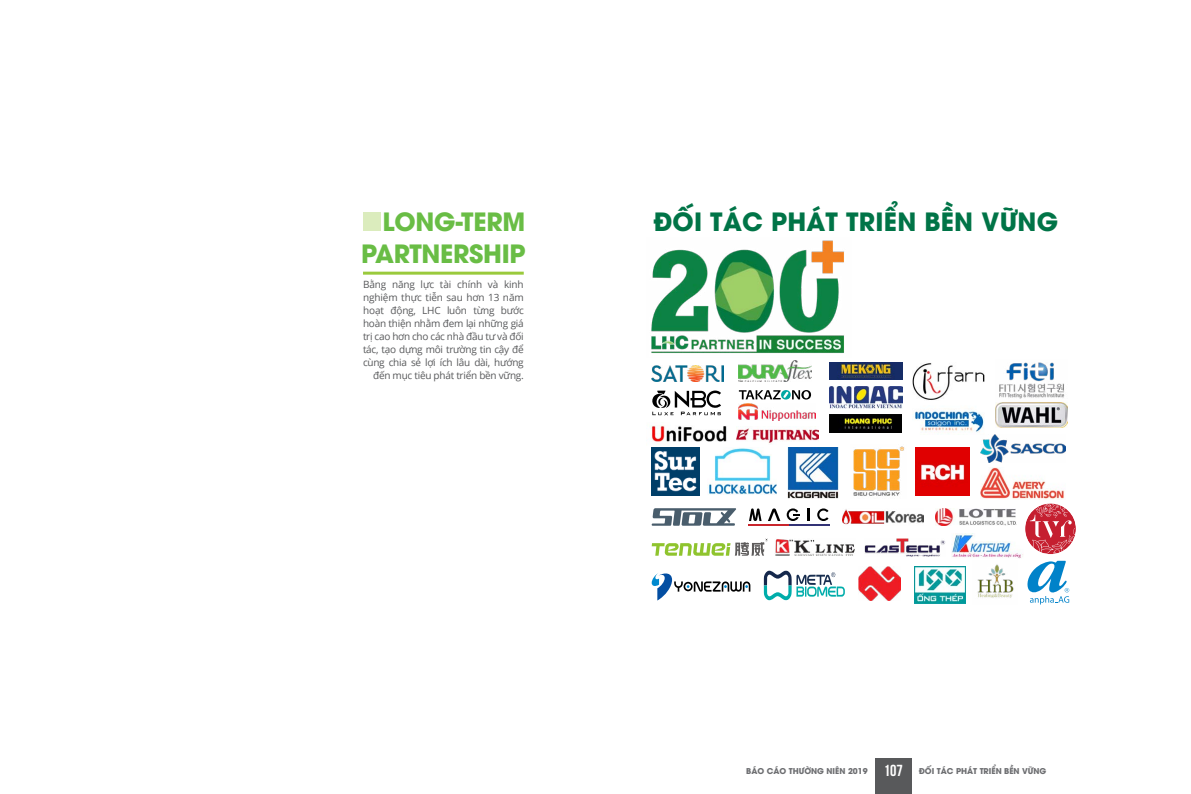
<style>
.page{position:relative;width:1191px;height:794px;background:#fff}
.page>*{position:absolute;margin:0;border:0;box-sizing:border-box;transform-origin:0 0}
.t1{font:700 25px "UTM Avo";letter-spacing:.01em;color:#007447}
.t2{font:700 25px/32px "UTM Avo";letter-spacing:-.015em;color:#69bd45;text-align:right}
.t3{font:10px/13px "Open Sans";letter-spacing:-.025em;color:#58595b;text-align:right}
.t4{font:700 8px "UTM Avo";color:#6d6e71}
.s1{font-family:"UTM Bebas";font-weight:400;font-size:16px;color:#fff}
</style>
<div class="page">
<div style="left:874px;top:758px;width:37px;height:36px;background:#58595b"></div>
<img style="left:651px;top:240px;width:193px;height:113px">
<div style="left:363px;top:212px;width:18px;height:19px;background:#dbecbd"></div>
<hr style="left:363px;top:272px;width:161px;height:3px;background:#9aca3c">
<img style="left:651px;top:365px;width:73px;height:17px">
<img style="left:739px;top:360px;width:72px;height:22px">
<img style="left:830px;top:363px;width:72px;height:16px">
<img style="left:995px;top:362px;width:72px;height:66px">
<img style="left:912px;top:363px;width:73px;height:37px">
<img style="left:830px;top:386px;width:72px;height:23px">
<img style="left:829px;top:414px;width:73px;height:19px">
<img style="left:912px;top:410px;width:72px;height:22px">
<img style="left:858px;top:566px;width:42px;height:34px">
<img style="left:914px;top:566px;width:51px;height:37px">
<img style="left:977px;top:564px;width:37px;height:34px">
<img style="left:980px;top:435px;width:85px;height:28px">
<img style="left:980px;top:467px;width:85px;height:32px">
<svg style="left:739px;top:390px;width:72px;height:9px"></svg>
<img style="left:708px;top:448px;width:69px;height:47px">
<svg style="left:652px;top:390px;width:69px;height:25px"></svg>
<img style="left:650px;top:425px;width:77px;height:17px">
<img style="left:739px;top:404px;width:76px;height:17px">
<svg style="left:817px;top:508px;width:11px;height:13px"></svg>
<svg style="left:768px;top:508px;width:12px;height:13px"></svg>
<svg style="left:749px;top:508px;width:12px;height:13px"></svg>
<svg style="left:786px;top:508px;width:13px;height:13px"></svg>
<svg style="left:807px;top:508px;width:2px;height:13px"></svg>
<hr style="left:748px;top:524px;width:41px;height:1px;background:#c9252c">
<hr style="left:789px;top:524px;width:40px;height:1px;background:#333376">
<img style="left:842px;top:509px;width:81px;height:16px">
<img style="left:935px;top:508px;width:81px;height:18px">
<img style="left:864px;top:538px;width:81px;height:18px">
<svg style="left:1027px;top:561px;width:42px;height:43px"></svg>
<img style="left:951px;top:533px;width:72px;height:25px">
<svg style="left:1025px;top:503px;width:51px;height:51px"></svg>
<svg style="left:1029px;top:503px;width:47px;height:51px"></svg>
<img style="left:775px;top:539px;width:80px;height:17px">
<svg style="left:764px;top:570px;width:81px;height:30px"></svg>
<img style="left:788px;top:447px;width:50px;height:51px">
<img style="left:853px;top:446px;width:52px;height:50px">
<img style="left:915px;top:447px;width:54px;height:48px">
<img style="left:736px;top:426px;width:82px;height:18px">
<img style="left:651px;top:447px;width:48px;height:48px">
<svg style="left:651px;top:508px;width:85px;height:18px"></svg>
<svg style="left:651px;top:538px;width:117px;height:18px"></svg>
<svg style="left:651px;top:573px;width:99px;height:27px"></svg>
<h1 class="t2" style="left:361px;top:203px;width:166px">LONG-TERM<br>PARTNERSHIP</h1>
<p class="t3" style="left:363px;top:278px;width:162px">Bằng năng lực tài chính và kinh nghiệm thực tiễn sau hơn 13 năm hoạt động, LHC luôn từng bước hoàn thiện nhằm đem lại những giá trị cao hơn cho các nhà đầu tư và đối tác, tạo dựng môi trường tin cậy để cùng chia sẻ lợi ích lâu dài, hướng đến mục tiêu phát triển bền vững.</p>
<h1 class="t1" style="left:653px;top:201px;width:406px">ĐỐI TÁC PHÁT TRIỂN BỀN VỮNG</h1>
<p class="t4" style="left:746px;top:764px;width:302px">BÁO CÁO THƯỜNG NIÊN 2019 <span class="s1">107</span> ĐỐI TÁC PHÁT TRIỂN BỀN VỮNG</p>
</div>
